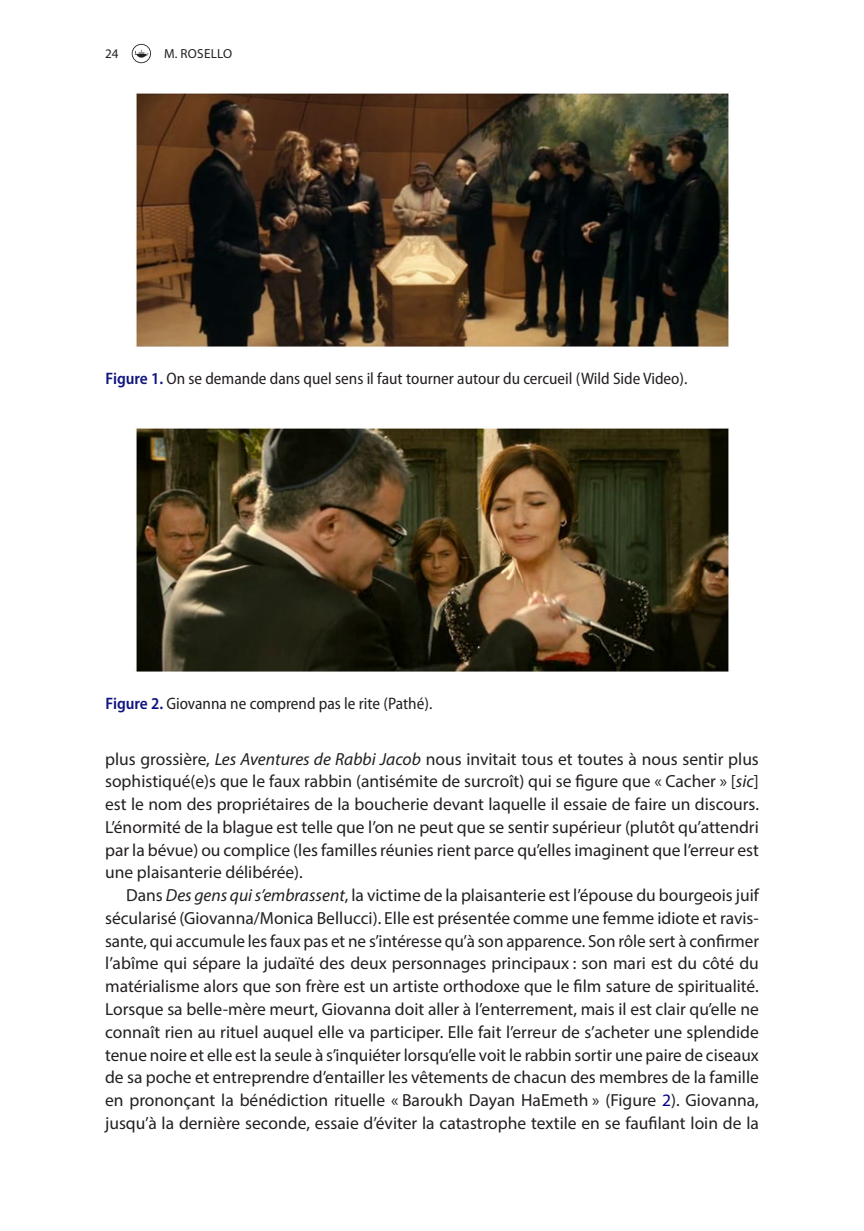
<style>
.page{position:relative;width:864px;height:1231px;background:#fff}
.page>*{position:absolute;margin:0;border:0;box-sizing:border-box;transform-origin:0 0}
.t1{font:17.5px/22.8px "Myriad Pro";color:#231f20;text-align:justify}
.t2{font:semi-condensed 16.62px "Myriad Pro";color:#231f20}
.t3{font:13.12px "Myriad Pro";letter-spacing:.02em;color:#231f20}
.s1{font-weight:600;color:#10147e}
.s2{font-style:italic}
.s3{color:#000080}
</style>
<div class="page">
<svg style="left:132px;top:44px;width:19px;height:19px"></svg>
<img style="left:134px;top:93px;width:595px;height:255px">
<img style="left:134px;top:426px;width:595px;height:246px">
<p class="t3" style="left:105px;top:45px;width:15px">24</p>
<p class="t3" style="left:164px;top:45px;width:69px">M. ROSELLO</p>
<p class="t2" style="left:105px;top:369px;width:583px"><span class="s1">Figure 1.</span> On se demande dans quel sens il faut tourner autour du cercueil (Wild Side Video).</p>
<p class="t2" style="left:105px;top:694px;width:328px"><span class="s1">Figure 2.</span> Giovanna ne comprend pas le rite (Pathé).</p>
<p class="t1" style="left:105px;top:747px;width:655px">plus grossière, <span class="s2">Les Aventures de Rabbi Jacob</span> nous invitait tous et toutes à nous sentir plus sophistiqué(e)s que le faux rabbin (antisémite de surcroît) qui se figure que « Cacher » [<span class="s2">sic</span>] est le nom des propriétaires de la boucherie devant laquelle il essaie de faire un discours.<br>L’énormité de la blague est telle que l’on ne peut que se sentir supérieur (plutôt qu’attendri par la bévue) ou complice (les familles réunies rient parce qu’elles imaginent que l’erreur est une plaisanterie délibérée).</p>
<p class="t1" style="left:105px;top:883px;width:655px;text-indent:21px">Dans <span class="s2">Des gens qui s’embrassent</span>, la victime de la plaisanterie est l’épouse du bourgeois juif sécularisé (Giovanna/Monica Bellucci). Elle est présentée comme une femme idiote et ravis&shy;sante, qui accumule les faux pas et ne s’intéresse qu’à son apparence. Son rôle sert à confirmer l’abîme qui sépare la judaïté des deux personnages principaux : son mari est du côté du matérialisme alors que son frère est un artiste orthodoxe que le film sature de spiritualité.<br>Lorsque sa belle-mère meurt, Giovanna doit aller à l’enterrement, mais il est clair qu’elle ne connaît rien au rituel auquel elle va participer. Elle fait l’erreur de s’acheter une splendide tenue noire et elle est la seule à s’inquiéter lorsqu’elle voit le rabbin sortir une paire de ciseaux de sa poche et entreprendre d’entailler les vêtements de chacun des membres de la famille en prononçant la bénédiction rituelle « Baroukh Dayan HaEmeth » (Figure <span class="s3">2</span>). Giovanna, jusqu’à la dernière seconde, essaie d’éviter la catastrophe textile en se faufilant loin de la</p>
</div>
